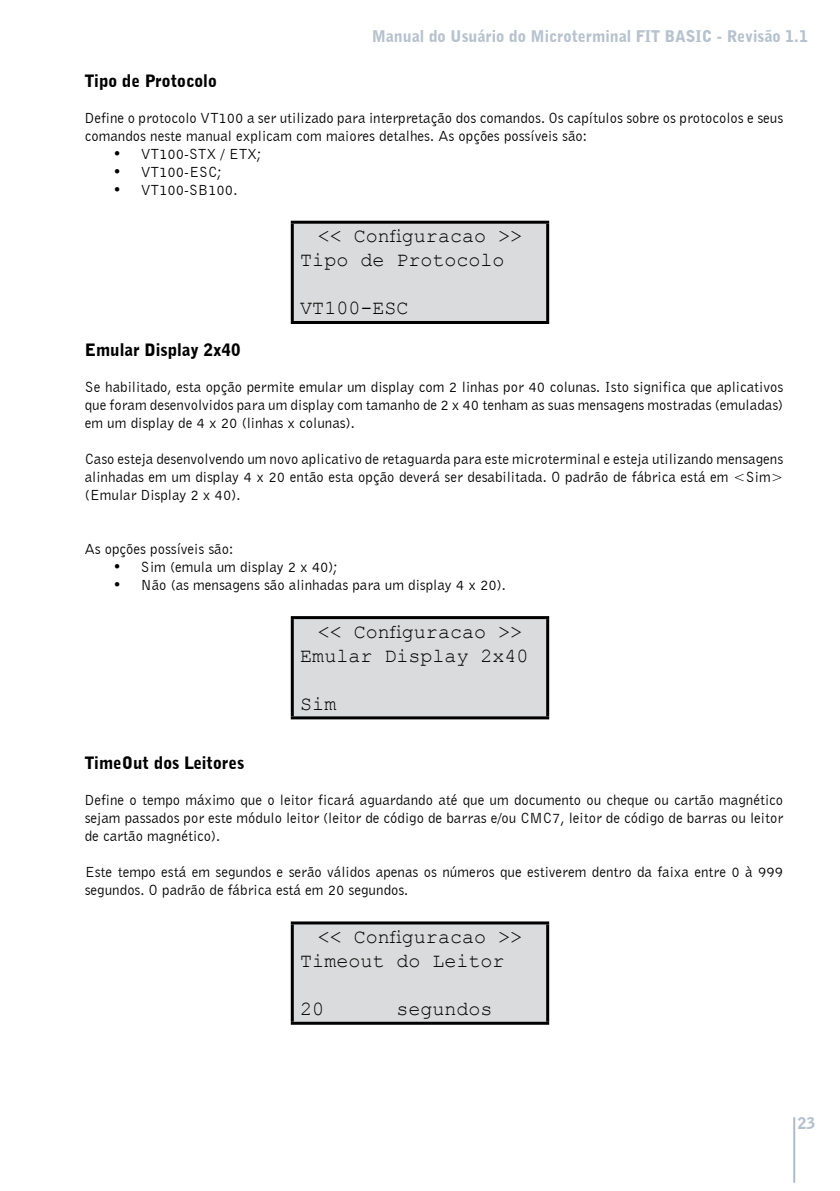
<style>
.page{position:relative;width:840px;height:1191px;background:#fff}
.page>*{position:absolute;margin:0;border:0;box-sizing:border-box;transform-origin:0 0}
.t1{font:20px/24px "Courier New";color:#000}
.t2{font:900 17px "Bell Gothic BT";color:#000}
.t3{font:900 16px "Bell Gothic BT";color:#b6c2ce}
.t4{font:15px/18px "Bell Gothic BT";color:#000;text-align:justify}
</style>
<div class="page">
<hr style="left:792px;top:1117px;width:2px;height:65px;background:#adbcc8">
<div style="left:292px;top:222px;width:255px;height:100px;background:#dadbdc"></div>
<hr style="left:290px;top:221px;width:259px;height:3px;background:#000">
<hr style="left:290px;top:224px;width:3px;height:97px;background:#000">
<hr style="left:546px;top:224px;width:3px;height:97px;background:#000">
<hr style="left:290px;top:321px;width:259px;height:3px;background:#000">
<div style="left:292px;top:617px;width:255px;height:101px;background:#dadbdc"></div>
<hr style="left:290px;top:616px;width:259px;height:3px;background:#000">
<hr style="left:290px;top:619px;width:3px;height:97px;background:#000">
<hr style="left:546px;top:619px;width:3px;height:97px;background:#000">
<hr style="left:290px;top:716px;width:259px;height:3px;background:#000">
<div style="left:292px;top:923px;width:255px;height:100px;background:#dadbdc"></div>
<hr style="left:290px;top:921px;width:259px;height:3px;background:#000">
<hr style="left:290px;top:924px;width:3px;height:97px;background:#000">
<hr style="left:546px;top:924px;width:3px;height:97px;background:#000">
<hr style="left:290px;top:1021px;width:259px;height:3px;background:#000">
<p class="t3" style="left:371px;top:26px;width:437px">Manual do Usuário do Microterminal FIT BASIC - Revisão 1.1</p>
<p class="t2" style="left:85px;top:70px;width:133px">Tipo de Protocolo</p>
<p class="t4" style="left:85px;top:108px;width:699px">Define o protocolo VT100 a ser utilizado para interpretação dos comandos. Os capítulos sobre os protocolos e seus comandos neste manual explicam com maiores detalhes. As opções possíveis são:</p>
<p class="t4" style="left:113px;top:144px;width:150px">• VT100-STX / ETX;</p>
<p class="t4" style="left:113px;top:162px;width:110px">• VT100-ESC;</p>
<p class="t4" style="left:113px;top:180px;width:126px">• VT100-SB100.</p>
<h1 class="t1" style="left:300px;top:223px;width:223px;text-indent:18px">&lt;&lt; Configuracao &gt;&gt;<br>Tipo de Protocolo</h1>
<h1 class="t1" style="left:300px;top:295px;width:109px">VT100-ESC</h1>
<p class="t2" style="left:85px;top:339px;width:157px">Emular Display 2x40</p>
<p class="t4" style="left:85px;top:377px;width:699px">Se habilitado, esta opção permite emular um display com 2 linhas por 40 colunas. Isto significa que aplicativos que foram desenvolvidos para um display com tamanho de 2 x 40 tenham as suas mensagens mostradas (emuladas) em um display de 4 x 20 (linhas x colunas).</p>
<p class="t4" style="left:85px;top:449px;width:699px">Caso esteja desenvolvendo um novo aplicativo de retaguarda para este microterminal e esteja utilizando mensagens alinhadas em um display 4 x 20 então esta opção deverá ser desabilitada. O padrão de fábrica está em &lt;Sim&gt; (Emular Display 2 x 40).</p>
<p class="t4" style="left:85px;top:539px;width:150px">As opções possíveis são:</p>
<p class="t4" style="left:113px;top:557px;width:226px">• Sim (emula um display 2 x 40);</p>
<p class="t4" style="left:113px;top:575px;width:394px">• Não (as mensagens são alinhadas para um display 4 x 20).</p>
<h1 class="t1" style="left:300px;top:619px;width:230px;text-align:center">&lt;&lt; Configuracao &gt;&gt;<br>Emular Display 2x40</h1>
<h1 class="t1" style="left:300px;top:691px;width:37px">Sim</h1>
<p class="t2" style="left:85px;top:752px;width:161px">TimeOut dos Leitores</p>
<p class="t4" style="left:85px;top:791px;width:699px">Define o tempo máximo que o leitor ficará aguardando até que um documento ou cheque ou cartão magnético sejam passados por este módulo leitor (leitor de código de barras e/ou CMC7, leitor de código de barras ou leitor de cartão magnético).</p>
<p class="t4" style="left:85px;top:863px;width:699px">Este tempo está em segundos e serão válidos apenas os números que estiverem dentro da faixa entre 0 à 999 segundos. O padrão de fábrica está em 20 segundos.</p>
<h1 class="t1" style="left:300px;top:924px;width:223px;text-indent:18px">&lt;&lt; Configuracao &gt;&gt;<br>Timeout do Leitor</h1>
<h1 class="t1" style="left:300px;top:996px;width:25px">20</h1>
<h1 class="t1" style="left:396px;top:996px;width:97px">segundos</h1>
<p class="t3" style="left:797px;top:1113px;width:19px">23</p>
</div>
